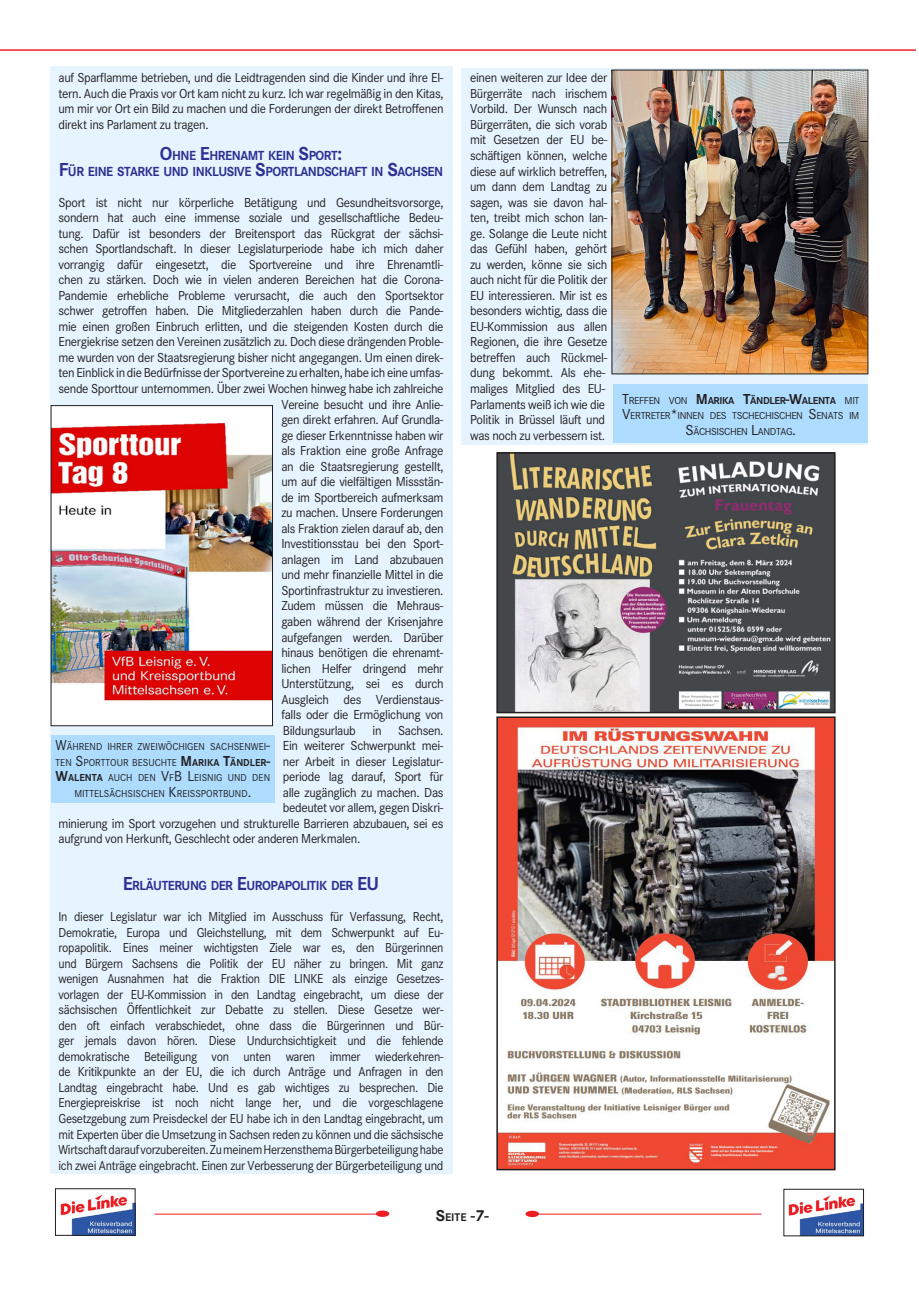
<style>
.page{position:relative;width:919px;height:1289px;background:#fff}
.page>*{position:absolute;margin:0;border:0;box-sizing:border-box;transform-origin:0 0}
.t1{font:700 16.5px "Corporate S";color:#231f20}
.t2{font:700 13.65px/15.5px "Corporate S";letter-spacing:-.035em;color:#2e3092;text-align:center;scale:.96 1}
.t3{font:13.5px/15.5px "Corporate S";letter-spacing:-.025em;color:#231f20;text-align:justify;scale:.96 1}
.t4{font:13.5px/15.6px "Corporate S";letter-spacing:-.025em;color:#231f20;text-align:justify;scale:.93 1}
.t5{font:10.5px/15.6px "Corporate S";color:#231f20;text-align:center;scale:.96 1}
.t6{font:10.5px/15.5px "Corporate S";letter-spacing:-.035em;color:#231f20;text-align:center}
.s1{font-size:19.5px}
.s2{font-size:15px}
.s3{font-weight:700;font-size:15px}
.s4{font-weight:700}
.s5{font-size:11.55px}
</style>
<div class="page">
<img style="left:60px;top:1194px;width:73px;height:39px">
<div style="left:55px;top:1188px;width:80px;height:47px;border:1px solid #231f20"></div>
<img style="left:788px;top:1195px;width:73px;height:38px">
<div style="left:783px;top:1188px;width:80px;height:47px;border:1px solid #231f20"></div>
<hr style="left:154px;top:1213px;width:228px;height:1px;background:#ee1d23">
<hr style="left:534px;top:1213px;width:227px;height:1px;background:#ee1d23">
<div style="left:376px;top:1210px;width:13px;height:6px;background:#ee1d23;border-radius:50%"></div>
<svg style="left:525px;top:1210px;width:14px;height:7px"></svg>
<hr style="left:0;top:49px;width:915px;height:2px;background:#ee1d23">
<div style="left:50px;top:67px;width:402px;height:1107px;background:#e6f4ff"></div>
<div style="left:461px;top:69px;width:406px;height:376px;background:#e6f4ff"></div>
<img style="left:53px;top:407px;width:218px;height:317px">
<div style="left:51px;top:405px;width:222px;height:321px;border:1px solid #231f20"></div>
<div style="left:51px;top:734px;width:223px;height:68px;background:#addcff"></div>
<img style="left:613px;top:72px;width:253px;height:300px">
<div style="left:611px;top:70px;width:257px;height:304px;border:1px solid #231f20"></div>
<div style="left:613px;top:384px;width:254px;height:58px;background:#addcff"></div>
<img style="left:499px;top:455px;width:333px;height:255px">
<div style="left:496px;top:452px;width:339px;height:261px;border:2px solid #231f20"></div>
<img style="left:499px;top:719px;width:333px;height:448px">
<div style="left:496px;top:716px;width:339px;height:454px;border:2px solid #231f20"></div>
<p class="t3" style="left:58px;top:70px;width:402px">auf Sparflamme betrieben, und die Leidtragenden sind die Kinder und ihre El&shy;tern. Auch die Praxis vor Ort kam nicht zu kurz. Ich war regelmäßig in den Kitas, um mir vor Ort ein Bild zu machen und die Forderungen der direkt Betroffenen direkt ins Parlament zu tragen.</p>
<p class="t2" style="left:59px;top:148px;width:402px"><span class="s1">O</span>HNE <span class="s1">E</span>HRENAMT KEIN <span class="s1">S</span>PORT<span class="s1">:<br>F</span>ÜR EINE STARKE UND INKLUSIVE <span class="s1">S</span>PORTLANDSCHAFT IN <span class="s1">S</span>ACHSEN</p>
<p class="t3" style="left:58px;top:194px;width:402px">Sport ist nicht nur körperliche Betätigung und Gesundheitsvorsorge,</p>
<p class="t3" style="left:58px;top:210px;width:402px">sondern hat auch eine immense soziale und gesellschaftliche Bedeu-</p>
<p class="t3" style="left:58px;top:225px;width:402px">tung. Dafür ist besonders der Breitensport das Rückgrat der sächsi-</p>
<p class="t3" style="left:58px;top:241px;width:402px">schen Sportlandschaft. In dieser Legislaturperiode habe ich mich daher</p>
<p class="t3" style="left:58px;top:256px;width:402px">vorrangig dafür eingesetzt, die Sportvereine und ihre Ehrenamtli-</p>
<p class="t3" style="left:58px;top:272px;width:402px">chen zu stärken. Doch wie in vielen anderen Bereichen hat die Corona-</p>
<p class="t3" style="left:58px;top:288px;width:402px">Pandemie erhebliche Probleme verursacht, die auch den Sportsektor</p>
<p class="t3" style="left:58px;top:303px;width:402px">schwer getroffen haben. Die Mitgliederzahlen haben durch die Pande-</p>
<p class="t3" style="left:58px;top:319px;width:402px">mie einen großen Einbruch erlitten, und die steigenden Kosten durch die</p>
<p class="t3" style="left:58px;top:334px;width:402px">Energiekrise setzen den Vereinen zusätzlich zu. Doch diese drängenden Proble-</p>
<p class="t3" style="left:58px;top:350px;width:402px">me wurden von der Staatsregierung bisher nicht angegangen. Um einen direk-</p>
<p class="t3" style="left:58px;top:365px;width:402px">ten Einblick in die Bedürfnisse der Sportvereine zu erhalten, habe ich eine umfas-</p>
<p class="t3" style="left:58px;top:381px;width:402px">sende Sporttour unternommen. Über zwei Wochen hinweg habe ich zahlreiche</p>
<p class="t3" style="left:281px;top:396px;width:170px">Vereine besucht und ihre Anlie-</p>
<p class="t3" style="left:281px;top:412px;width:170px">gen direkt erfahren. Auf Grundla-</p>
<p class="t3" style="left:281px;top:427px;width:170px">ge dieser Erkenntnisse haben wir</p>
<p class="t3" style="left:281px;top:443px;width:170px">als Fraktion eine große Anfrage</p>
<p class="t3" style="left:281px;top:458px;width:170px">an die Staatsregierung gestellt,</p>
<p class="t3" style="left:281px;top:474px;width:170px">um auf die vielfältigen Missstän-</p>
<p class="t3" style="left:281px;top:489px;width:170px">de im Sportbereich aufmerksam</p>
<p class="t3" style="left:281px;top:505px;width:170px">zu machen. Unsere Forderungen</p>
<p class="t3" style="left:281px;top:520px;width:170px">als Fraktion zielen darauf ab, den</p>
<p class="t3" style="left:281px;top:536px;width:170px">Investitionsstau bei den Sport-</p>
<p class="t3" style="left:281px;top:551px;width:170px">anlagen im Land abzubauen</p>
<p class="t3" style="left:281px;top:567px;width:170px">und mehr finanzielle Mittel in die</p>
<p class="t3" style="left:281px;top:583px;width:170px">Sportinfrastruktur zu investieren.</p>
<p class="t3" style="left:281px;top:598px;width:170px">Zudem müssen die Mehraus-</p>
<p class="t3" style="left:281px;top:614px;width:170px">gaben während der Krisenjahre</p>
<p class="t3" style="left:281px;top:629px;width:170px">aufgefangen werden. Darüber</p>
<p class="t3" style="left:281px;top:645px;width:170px">hinaus benötigen die ehrenamt-</p>
<p class="t3" style="left:281px;top:660px;width:170px">lichen Helfer dringend mehr</p>
<p class="t3" style="left:281px;top:676px;width:170px">Unterstützung, sei es durch</p>
<p class="t3" style="left:281px;top:691px;width:170px">Ausgleich des Verdienstaus-</p>
<p class="t3" style="left:281px;top:707px;width:170px">falls oder die Ermöglichung von</p>
<p class="t3" style="left:283px;top:722px;width:169px">Bildungsurlaub in Sachsen.</p>
<p class="t3" style="left:283px;top:738px;width:169px">Ein weiterer Schwerpunkt mei-</p>
<p class="t3" style="left:283px;top:753px;width:169px">ner Arbeit in dieser Legislatur-</p>
<p class="t3" style="left:283px;top:769px;width:169px">periode lag darauf, Sport für</p>
<p class="t3" style="left:283px;top:784px;width:169px">alle zugänglich zu machen. Das</p>
<p class="t3" style="left:283px;top:800px;width:169px">bedeutet vor allem, gegen Diskri-</p>
<p class="t3" style="left:58px;top:815px;width:402px">minierung im Sport vorzugehen und strukturelle Barrieren abzubauen, sei es</p>
<p class="t3" style="left:58px;top:831px;width:316px">aufgrund von Herkunft, Geschlecht oder anderen Merkmalen.</p>
<p class="t2" style="left:123px;top:878px;width:256px"><span class="s1">E</span>RLÄUTERUNG DER <span class="s1">E</span>UROPAPOLITIK DER <span class="s1">EU</span></p>
<p class="t4" style="left:58px;top:908px;width:415px">In dieser Legislatur war ich Mitglied im Ausschuss für Verfassung, Recht, Demokratie, Europa und Gleichstellung, mit dem Schwerpunkt auf Eu&shy;ropapolitik. Eines meiner wichtigsten Ziele war es, den Bürgerinnen und Bürgern Sachsens die Politik der EU näher zu bringen. Mit ganz wenigen Ausnahmen hat die Fraktion DIE LINKE als einzige Gesetzes&shy;vorlagen der EU-Kommission in den Landtag eingebracht, um diese der sächsischen Öffentlichkeit zur Debatte zu stellen. Diese Gesetze wer&shy;den oft einfach verabschiedet, ohne dass die Bürgerinnen und Bür&shy;ger jemals davon hören. Diese Undurchsichtigkeit und die fehlende demokratische Beteiligung von unten waren immer wiederkehren&shy;de Kritikpunkte an der EU, die ich durch Anträge und Anfragen in den Landtag eingebracht habe. Und es gab wichtiges zu besprechen. Die Energiepreiskrise ist noch nicht lange her, und die vorgeschlagene Gesetzgebung zum Preisdeckel der EU habe ich in den Landtag eingebracht, um mit Experten über die Umsetzung in Sachsen reden zu können und die sächsische Wirtschaft darauf vorzubereiten. Zu meinem Herzensthema Bürgerbeteiligung habe ich zwei Anträge eingebracht. Einen zur Verbesserung der Bürgerbeteiligung und</p>
<p class="t5" style="left:56px;top:739px;width:225px"><span class="s2">W</span>ÄHREND IHRER ZWEIWÖCHIGEN SACHSENWEI<span class="s2">-</span>TEN <span class="s2">S</span>PORTTOUR BESUCHTE <span class="s3">M</span><span class="s4">ARIKA</span> <span class="s3">T</span><span class="s4">ÄNDLER</span><span class="s3">-W</span><span class="s4">ALENTA</span> AUCH DEN <span class="s2">V</span>F<span class="s2">B L</span>EISNIG UND DEN MITTELSÄCHSISCHEN <span class="s2">K</span>REISSPORTBUND<span class="s2">.</span></p>
<p class="t3" style="left:470px;top:70px;width:144px;text-align:left">einen weiteren zur Idee der<br>Bürgerräte nach irischem<br>Vorbild. Der Wunsch nach<br>Bürgerräten, die sich vorab mit Gesetzen der EU be&shy;schäftigen können, welche diese auf wirklich betreffen, um dann dem Landtag zu sagen, was sie davon hal&shy;ten, treibt mich schon lan&shy;ge. Solange die Leute nicht das Gefühl haben, gehört zu werden, könne sie sich auch nicht für die Politik der<br>EU interessieren. Mir ist es besonders wichtig, dass die<br>EU-Kommission aus allen<br>Regionen, die ihre Gesetze betreffen auch Rückmel&shy;dung bekommt. Als ehe&shy;maliges Mitglied des EU-<br>Parlaments weiß ich wie die<br>Politik in Brüssel läuft und was noch zu verbessern ist.</p>
<p class="t1" style="left:435px;top:1205px;width:55px">S<span class="s5">EITE</span> -7-</p>
<p class="t6" style="left:622px;top:392px;width:239px"><span class="s2">T</span>REFFEN VON <span class="s3">M</span><span class="s4">ARIKA</span> <span class="s3">T</span><span class="s4">ÄNDLER</span><span class="s3">-W</span><span class="s4">ALENTA</span> MIT<br><span class="s2">V</span>ERTRETER<span class="s2">*</span>INNEN DES TSCHECHISCHEN <span class="s2">S</span>ENATS IM<br><span class="s2">S</span>ÄCHSISCHEN <span class="s2">L</span>ANDTAG<span class="s2">.</span></p>
</div>
